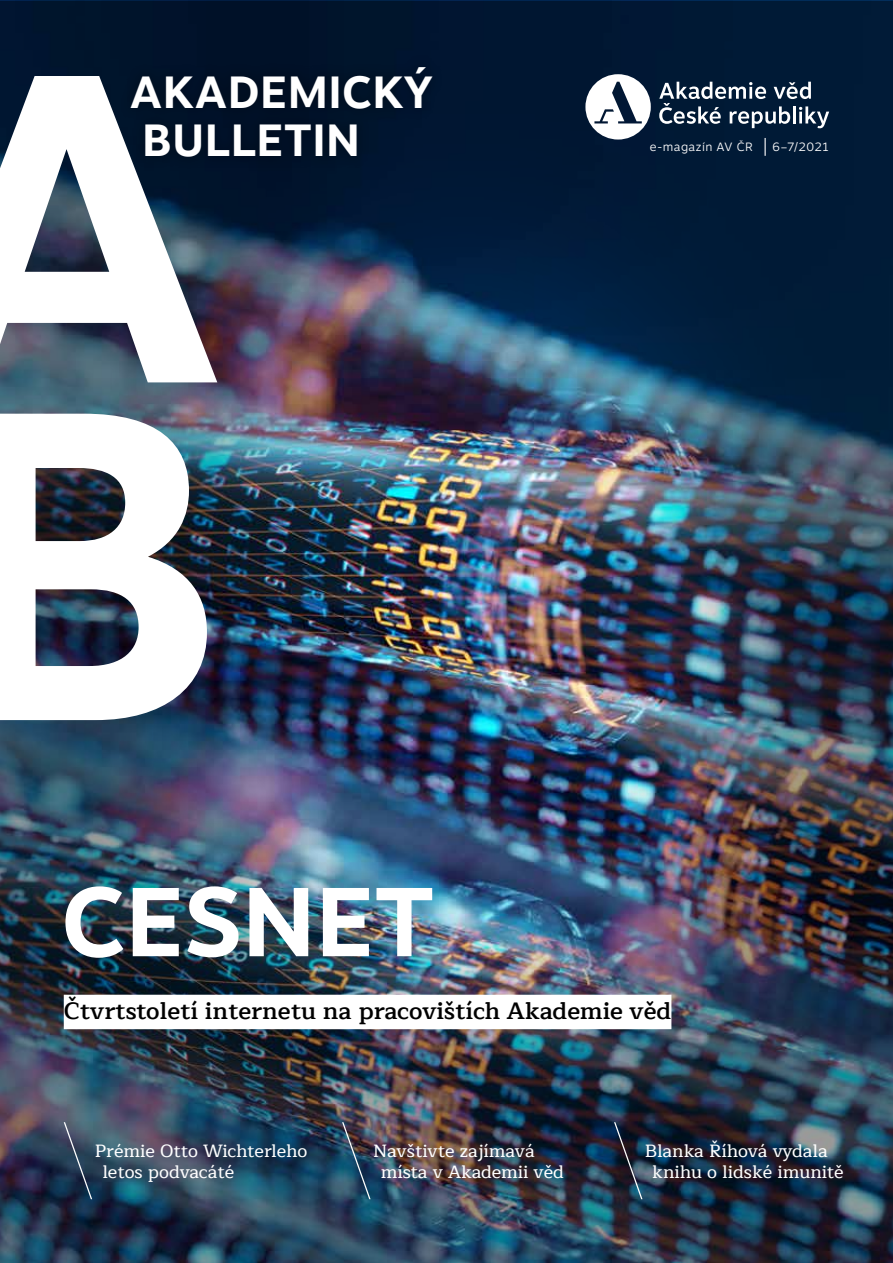
<style>
.page{position:relative;width:893px;height:1263px;background:#fff}
.page>*{position:absolute;margin:0;border:0;box-sizing:border-box;transform-origin:0 0}
.t1{font:700 97.5px "Motiva Sans";color:#fff}
.t2{font:700 45px/48px "Motiva Sans";letter-spacing:.01em;color:#fff}
.t3{font:600 24px "Maitree";color:#000}
.t4{font:500 18px/21.6px "Maitree";color:#fff}
.t5{font:300 12px "Motiva Sans";letter-spacing:.035em;color:#fff}
</style>
<div class="page">
<img style="left:0;top:1px;width:893px;height:1262px">
<img style="left:0;top:414px;width:207px;height:306px">
<svg style="left:0;top:76px;width:217px;height:306px"></svg>
<svg style="left:585px;top:74px;width:66px;height:66px"></svg>
<svg style="left:659px;top:82px;width:170px;height:46px"></svg>
<svg style="left:765px;top:138px;width:1px;height:18px"></svg>
<div style="left:118px;top:54px;width:327px;height:116px;background:#001127"></div>
<svg style="left:614px;top:1122px;width:28px;height:77px;background:#252d3d"></svg>
<img style="left:342px;top:1122px;width:29px;height:77px">
<svg style="left:64px;top:1122px;width:28px;height:77px;background:#34495f"></svg>
<div style="left:64px;top:995px;width:607px;height:34px;background:#fff"></div>
<h2 class="t2" style="left:130px;top:67px;width:304px">AKADEMICKÝ<br>BULLETIN</h2>
<p class="t5" style="left:650px;top:138px;width:104px">e-magazín AV ČR</p>
<p class="t5" style="left:772px;top:138px;width:58px">6–7/2021</p>
<h1 class="t1" style="left:61px;top:850px;width:375px">CESNET</h1>
<h3 class="t3" style="left:64px;top:991px;width:609px">Čtvrtstoletí internetu na pracovištích Akademie věd</h3>
<p class="t4" style="left:102px;top:1140px;width:206px;text-indent:-8px">Prémie Otto Wichterleho letos podvacáté</p>
<p class="t4" style="left:381px;top:1140px;width:185px;text-indent:-8px">Navštivte zajímavá místa v Akademii věd</p>
<p class="t4" style="left:652px;top:1140px;width:193px;text-indent:-8px">Blanka Říhová vydala knihu o lidské imunitě</p>
</div>
